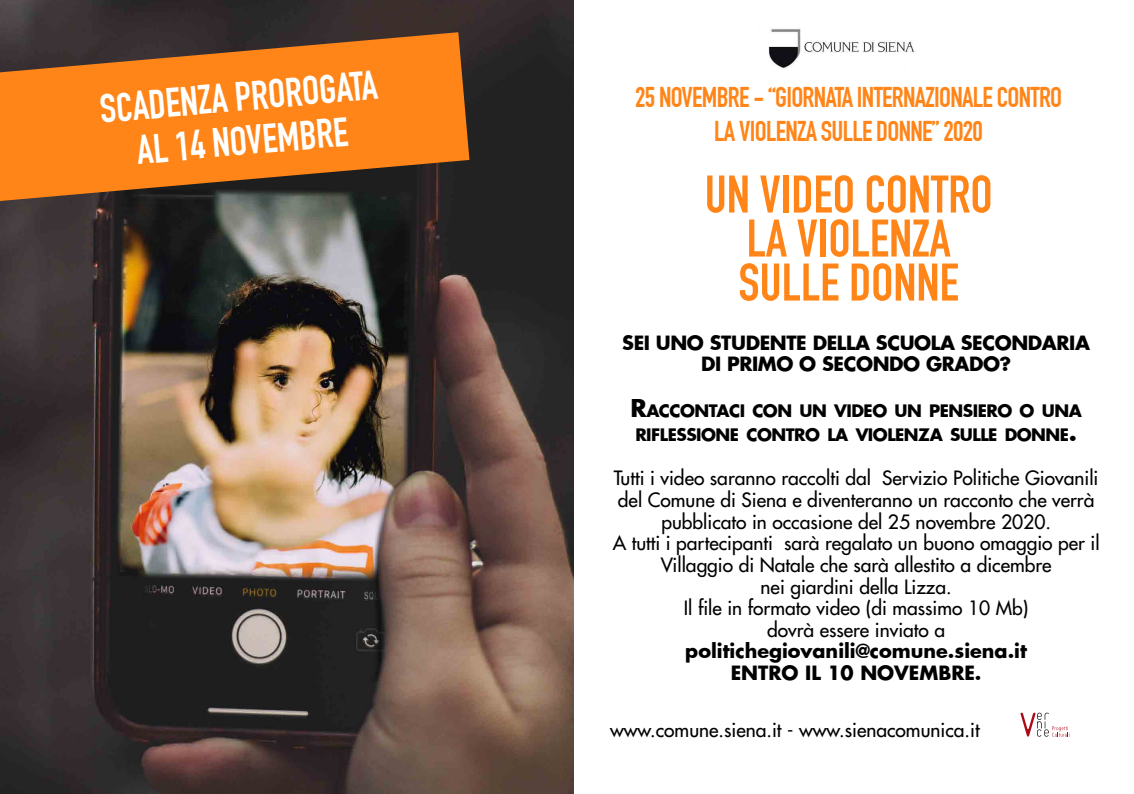
<style>
.page{position:relative;width:1134px;height:794px;background:#fff}
.page>*{position:absolute;margin:0;border:0;box-sizing:border-box;transform-origin:0 0}
.t1{font:52px/44px "DIN Engschrift Std";color:#ff8518;text-align:center}
.t2{font:40px/44px "DIN Engschrift Std";color:#fff;text-align:center}
.t3{font:28px/34px "DIN Engschrift Std";letter-spacing:-.025em;color:#ff8518;text-align:center}
.t4{font:19.2px/21.6px "Futura";color:#000;text-align:center}
.t5{font:700 19.2px/21.6px "Futura";letter-spacing:-.02em;color:#000;text-align:center}
.t6{font:700 19.2px/21.6px "Futura";color:#000;text-align:center}
.t7{font:700 16.8px/24px "Futura";letter-spacing:-.03em;color:#000}
.s1{font-size:24px}
</style>
<div class="page">
<img style="left:0;top:0;width:574px;height:794px">
<img style="left:768px;top:29px;width:147px;height:39px">
<svg style="left:1020px;top:712px;width:50px;height:24px"></svg>
<svg style="left:0;top:32px;width:469px;height:169px;background:#cb6e1d"></svg>
<h2 class="t2" style="left:98px;top:87px;width:280px;rotate:-5deg">SCADENZA PROROGATA<br>AL 14 NOVEMBRE</h2>
<h3 class="t3" style="left:635px;top:80px;width:429px">25 NOVEMBRE - “GIORNATA INTERNAZIONALE CONTRO<br>LA VIOLENZA SULLE DONNE” 2020</h3>
<h1 class="t1" style="left:705px;top:173px;width:289px">UN VIDEO CONTRO<br>LA VIOLENZA<br>SULLE DONNE</h1>
<p class="t5" style="left:622px;top:331px;width:469px">SEI UNO STUDENTE DELLA SCUOLA SECONDARIA<br>DI PRIMO O SECONDO GRADO?</p>
<p class="t7" style="left:630px;top:398px;width:453px"><span class="s1">R</span>ACCONTACI CON UN VIDEO UN PENSIERO O UNA<br>RIFLESSIONE CONTRO LA VIOLENZA SULLE DONNE<span class="s1">.</span></p>
<p class="t4" style="left:613px;top:468px;width:488px">Tutti i video saranno raccolti dal Servizio Politiche Giovanili del Comune di Siena e diventeranno un racconto che verrà pubblicato in occasione del 25 novembre 2020.<br>A tutti i partecipanti sarà regalato un buono omaggio per il Villaggio di Natale che sarà allestito a dicembre<br>nei giardini della Lizza.<br>Il file in formato video (di massimo 10 Mb)<br>dovrà essere inviato a</p>
<p class="t6" style="left:685px;top:640px;width:343px">politichegiovanili@comune.siena.it<br>ENTRO IL 10 NOVEMBRE.</p>
<p class="t4" style="left:610px;top:719px;width:371px">www.comune.siena.it - www.sienacomunica.it</p>
</div>
